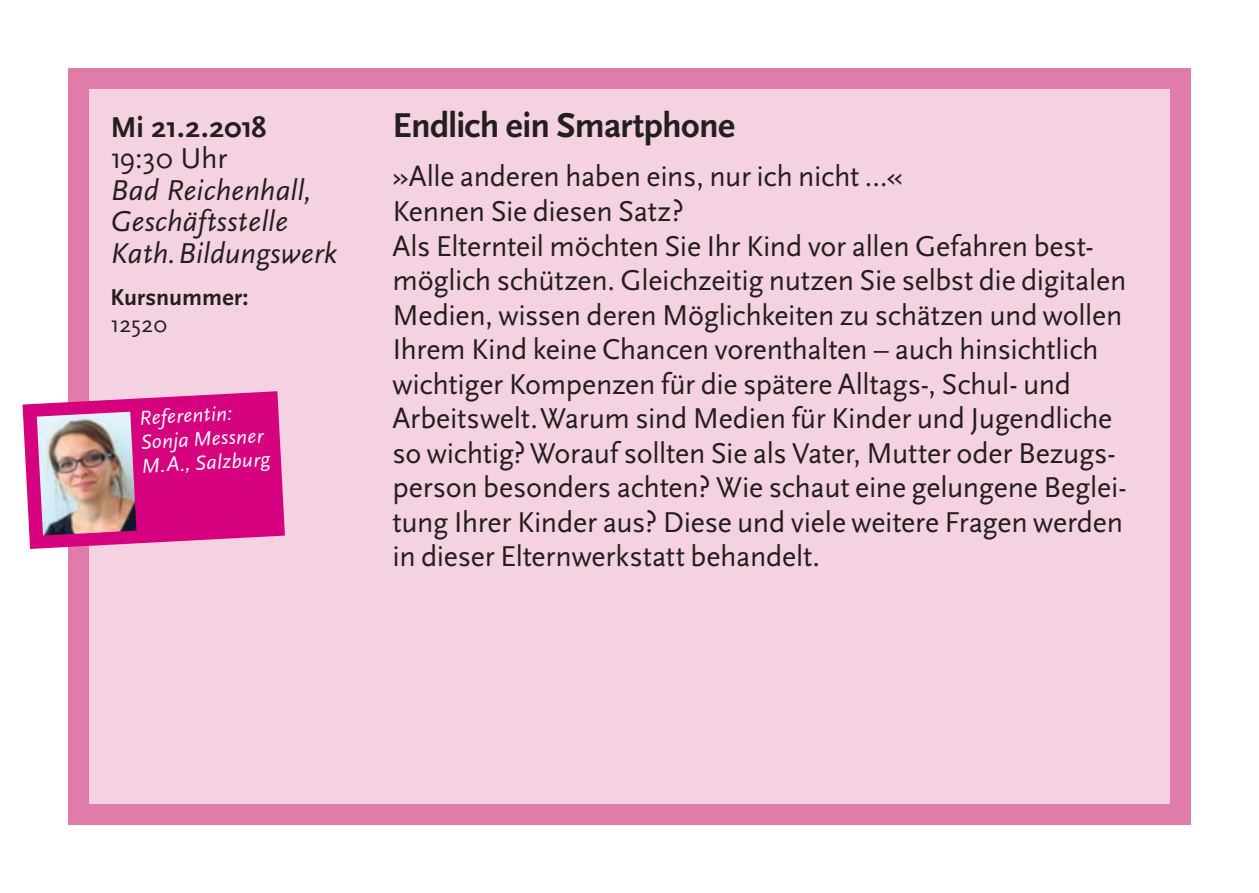
<style>
.page{position:relative;width:1259px;height:893px;background:#fff}
.page>*{position:absolute;margin:0;border:0;box-sizing:border-box;transform-origin:0 0}
.t1{font:700 36px "Scala Sans";letter-spacing:-.02em;color:#231f20}
.t2{font:30px/34.5px "Scala Sans";letter-spacing:-.01em;color:#231f20}
.t3{font:italic 30px/31.5px "Scala Sans";letter-spacing:.01em;color:#231f20}
.t4{font:700 30px "Scala Sans";letter-spacing:-.01em;color:#231f20}
.t5{font:700 24px "Scala Sans";color:#231f20}
.t6{font:24px "Scala Sans";color:#231f20}
.t7{font:italic 21px/24px "Scala Sans";color:#fff}
</style>
<div class="page">
<div style="left:68px;top:68px;width:1123px;height:757px;background:#e07ca9"></div>
<div style="left:89px;top:89px;width:1080px;height:715px;background:#f5d2e1"></div>
<svg style="left:23px;top:391px;width:262px;height:158px;background:#da228e"></svg>
<img style="left:37px;top:412px;width:99px;height:123px">
<p class="t4" style="left:111px;top:111px;width:157px">Mi 21.2.2018</p>
<p class="t2" style="left:111px;top:142px;width:118px">19:30 Uhr</p>
<p class="t3" style="left:111px;top:175px;width:228px">Bad Reichenhall,<br>Geschäftsstelle<br>Kath. Bildungswerk</p>
<p class="t5" style="left:111px;top:284px;width:139px">Kursnummer:</p>
<p class="t6" style="left:111px;top:311px;width:58px">12520</p>
<p class="t7" style="left:138px;top:406px;width:130px;rotate:-3deg">Referentin:<br>Sonja Messner<br>M.A., Salzburg</p>
<p class="t1" style="left:392px;top:106px;width:344px">Endlich ein Smartphone</p>
<p class="t2" style="left:392px;top:160px;width:735px">»Alle anderen haben eins, nur ich nicht …«<br>Kennen Sie diesen Satz?<br>Als Elternteil möchten Sie Ihr Kind vor allen Gefahren best&shy;möglich schützen. Gleichzeitig nutzen Sie selbst die digitalen Medien, wissen deren Möglichkeiten zu schätzen und wollen Ihrem Kind keine Chancen vorenthalten – auch hinsichtlich wichtiger Kompenzen für die spätere Alltags-, Schul- und Arbeitswelt. Warum sind Medien für Kinder und Jugendliche so wichtig? Worauf sollten Sie als Vater, Mutter oder Bezugs&shy;person besonders achten? Wie schaut eine gelungene Beglei&shy;tung Ihrer Kinder aus? Diese und viele weitere Fragen werden in dieser Elternwerkstatt behandelt.</p>
</div>
